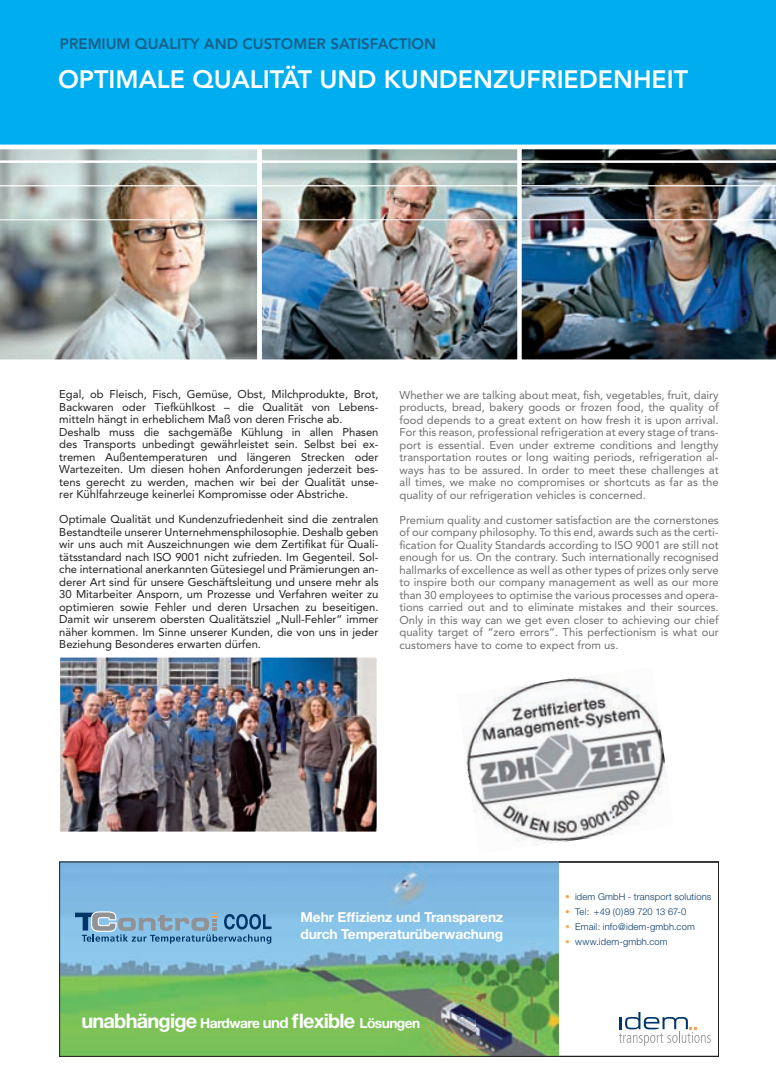
<style>
.page{position:relative;width:776px;height:1079px;background:#fff}
.page>*{position:absolute;margin:0;border:0;box-sizing:border-box;transform-origin:0 0}
.t1{font:800 25px "Avenir LT Std";color:#fff}
.t2{font:700 20px "Helvetica Neue";letter-spacing:-.04em;color:#fff}
.t3{font:800 15px "Avenir LT Std";color:#1a5d87}
.t4{font:700 13.75px/16.5px "Helvetica Neue";letter-spacing:-.01em;color:#fff}
.t5{font:11.25px/12.5px "Avenir LT Std";color:#6c6d70;text-align:justify}
.t6{font:11.25px/12.5px "Avenir LT Std";color:#231f20}
.t7{font:300 9.38px "Helvetica Neue";letter-spacing:.015em;color:#003667}
.t8{font:300 9.38px "Helvetica Neue";letter-spacing:-.005em;color:#003667}
.s1{font-size:13.75px}
.s2{font-size:15px}
.s3{color:#f9a350}
.s4{color:#faab5f}
.s5{color:#fff}
</style>
<div class="page">
<img style="left:61px;top:863px;width:497px;height:191px">
<svg style="left:618px;top:1012px;width:92px;height:33px"></svg>
<svg style="left:75px;top:911px;width:196px;height:32px;background:#77a6c7"></svg>
<div style="left:59px;top:861px;width:659px;height:195px;border:1px solid #231f20"></div>
<img style="left:0;top:149px;width:258px;height:211px">
<img style="left:262px;top:150px;width:254px;height:209px">
<div style="left:259px;top:147px;width:260px;height:215px;border:2px solid #fff"></div>
<img style="left:521px;top:149px;width:254px;height:211px">
<img style="left:464px;top:676px;width:203px;height:169px">
<div style="left:0;top:0;width:775px;height:147px;background:#00aeef"></div>
<svg style="left:0;top:144px;width:775px;height:4px;fill:#fff"></svg>
<hr style="left:0;top:160px;width:775px;height:3px;background:#fff">
<hr style="left:0;top:185px;width:775px;height:1px;background:#fff">
<hr style="left:0;top:219px;width:775px;height:1px;background:#fff">
<img style="left:61px;top:658px;width:314px;height:172px">
<div style="left:57px;top:654px;width:322px;height:180px;border:3px solid #fff"></div>
<h3 class="t3" style="left:60px;top:35px;width:377px">PREMIUM QUALITY AND CUSTOMER SATISFACTION</h3>
<h1 class="t1" style="left:58px;top:64px;width:631px">OPTIMALE QUALITÄT UND KUNDENZUFRIEDENHEIT</h1>
<p class="t6" style="left:59px;top:388px;width:320px">Egal, ob Fleisch, Fisch, Gemüse, Obst, Milchprodukte, Brot, Backwaren oder Tiefkühlkost – die Qualität von Lebens&shy;mitteln hängt in erheblichem Maß von deren Frische ab.<br>Deshalb muss die sachgemäße Kühlung in allen Phasen des Transports unbedingt gewährleistet sein. Selbst bei ex&shy;tremen Außentemperaturen und längeren Strecken oder Wartezeiten. Um diesen hohen Anforderungen jederzeit bes&shy;tens gerecht zu werden, machen wir bei der Qualität unse&shy;rer Kühlfahrzeuge keinerlei Kompromisse oder Abstriche.</p>
<p class="t6" style="left:59px;top:513px;width:320px;text-align:justify">Optimale Qualität und Kundenzufriedenheit sind die zentralen Bestandteile unserer Unternehmensphilosophie. Deshalb geben wir uns auch mit Auszeichnungen wie dem Zertifikat für Quali&shy;tätsstandard nach ISO 9001 nicht zufrieden. Im Gegenteil. Sol&shy;che international anerkannten Gütesiegel und Prämierungen an&shy;derer Art sind für unsere Geschäftsleitung und unsere mehr als 30 Mitarbeiter Ansporn, um Prozesse und Verfahren weiter zu optimieren sowie Fehler und deren Ursachen zu beseitigen.<br>Damit wir unserem obersten Qualitätsziel „Null-Fehler“ immer näher kommen. Im Sinne unserer Kunden, die von uns in jeder Beziehung Besonderes erwarten dürfen.</p>
<p class="t5" style="left:399px;top:388px;width:320px">Whether we are talking about meat, fish, vegetables, fruit, dairy products, bread, bakery goods or frozen food, the quality of food depends to a great extent on how fresh it is upon arrival.<br>For this reason, professional refrigeration at every stage of trans&shy;port is essential. Even under extreme conditions and lengthy transportation routes or long waiting periods, refrigeration al&shy;ways has to be assured. In order to meet these challenges at all times, we make no compromises or shortcuts as far as the quality of our refrigeration vehicles is concerned.</p>
<p class="t5" style="left:399px;top:513px;width:320px">Premium quality and customer satisfaction are the cornerstones of our company philosophy. To this end, awards such as the certi&shy;fication for Quality Standards according to ISO 9001 are still not enough for us. On the contrary. Such internationally recognised hallmarks of excellence as well as other types of prizes only serve to inspire both our company management as well as our more than 30 employees to optimise the various processes and opera&shy;tions carried out and to eliminate mistakes and their sources.<br>Only in this way can we get even closer to achieving our chief quality target of “zero errors”. This perfectionism is what our customers have to come to expect from us.</p>
<p class="t4" style="left:300px;top:908px;width:204px">Mehr Effizienz und Transparenz durch Temperaturüberwachung</p>
<h2 class="t2" style="left:81px;top:1007px;width:340px">unabhängige <span class="s1">Hardware</span> <span class="s2">und</span> flexible <span class="s1">Lösungen</span></h2>
<p class="t7" style="left:564px;top:890px;width:148px"><span class="s3">•</span> idem GmbH - transport solutions</p>
<p class="t8" style="left:564px;top:905px;width:123px"><span class="s3">•</span> Tel: +49 (0)89 720 13 67-0</p>
<p class="t7" style="left:564px;top:920px;width:139px"><span class="s4">•</span> Email: info@idem-gmbh.com<span class="s5">m</span></p>
<p class="t7" style="left:564px;top:935px;width:104px"><span class="s4">•</span> www.idem-gmbh.com</p>
</div>
